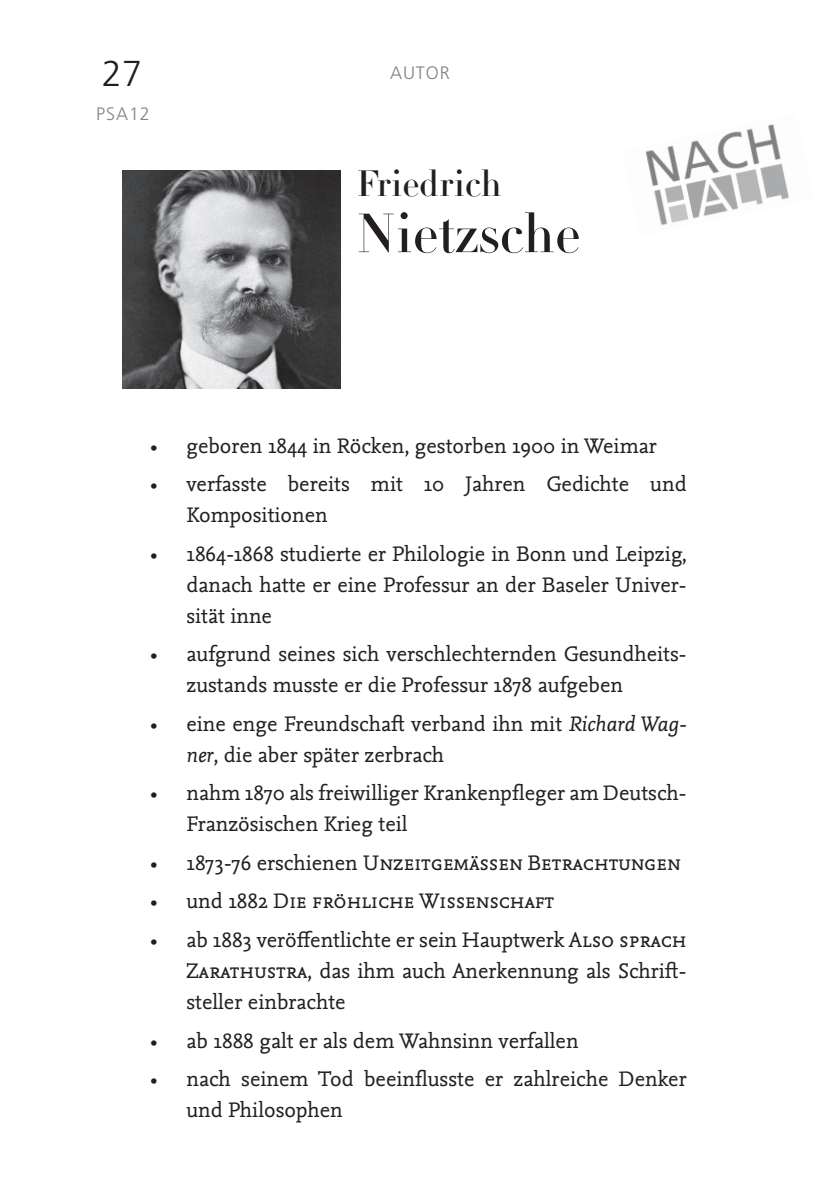
<style>
.page{position:relative;width:840px;height:1191px;background:#fff}
.page>*{position:absolute;margin:0;border:0;box-sizing:border-box;transform-origin:0 0}
.t1{font:54px "Didot LT Pro Headline";color:#231f20}
.t2{font:36px "Didot LT Pro Headline";color:#231f20}
.t3{font:300 36px "Frutiger LT Std";color:#231f20}
.t4{font:22px/31px "Nexus Mix Pro";color:#231f20}
.t5{font:300 18px "Frutiger LT Std";letter-spacing:.05em;color:#808285}
.s1{font-style:italic}
</style>
<div class="page">
<img style="left:122px;top:170px;width:218px;height:218px">
<img style="left:645px;top:124px;width:144px;height:102px">
<h2 class="t3" style="left:102px;top:53px;width:42px">27</h2>
<p class="t5" style="left:381px;top:62px;width:78px">QUELLEN</p>
<p class="t5" style="left:390px;top:62px;width:61px">AUTOR</p>
<p class="t5" style="left:96px;top:104px;width:11px">psn</p>
<p class="t5" style="left:129px;top:104px;width:22px">27</p>
<p class="t5" style="left:96px;top:104px;width:55px">PSA12</p>
<h2 class="t2" style="left:356px;top:161px;width:146px">Friedrich</h2>
<h1 class="t1" style="left:356px;top:200px;width:225px">Nietzsche</h1>
<p class="t4" style="left:150px;top:429px;width:507px">• geboren 1844 in Röcken, gestorben 1900 in Weimar</p>
<p class="t4" style="left:186px;top:467px;width:501px;text-indent:-36px">• verfasste bereits mit 10 Jahren Gedichte und<br>Kompositionen</p>
<p class="t4" style="left:186px;top:537px;width:501px;text-align:justify;text-indent:-36px">• 1864-1868 studierte er Philologie in Bonn und Leipzig, danach hatte er eine Professur an der Baseler Univer&shy;sität inne</p>
<p class="t4" style="left:186px;top:637px;width:501px;text-indent:-36px">• aufgrund seines sich verschlechternden Gesundheits&shy;zustands musste er die Professur 1878 aufgeben</p>
<p class="t4" style="left:186px;top:707px;width:501px;text-indent:-36px">• eine enge Freundschaft verband ihn mit <span class="s1">Richard Wag&shy;ner</span>, die aber später zerbrach</p>
<p class="t4" style="left:186px;top:776px;width:501px;text-indent:-36px">• nahm 1870 als freiwilliger Krankenpfleger am Deutsch-<br>Französischen Krieg teil</p>
<p class="t4" style="left:150px;top:846px;width:531px">• 1873-76 erschienen Unzeitgemässen Betrachtungen</p>
<p class="t4" style="left:150px;top:884px;width:405px">• und 1882 Die fröhliche Wissenschaft</p>
<p class="t4" style="left:186px;top:923px;width:501px;text-align:justify;text-indent:-36px">• ab 1883 veröffentlichte er sein Hauptwerk Also sprach Zarathustra, das ihm auch Anerkennung als Schrift&shy;steller einbrachte</p>
<p class="t4" style="left:150px;top:1023px;width:429px">• ab 1888 galt er als dem Wahnsinn verfallen</p>
<p class="t4" style="left:186px;top:1062px;width:501px;text-indent:-36px">• nach seinem Tod beeinflusste er zahlreiche Denker und Philosophen</p>
</div>
